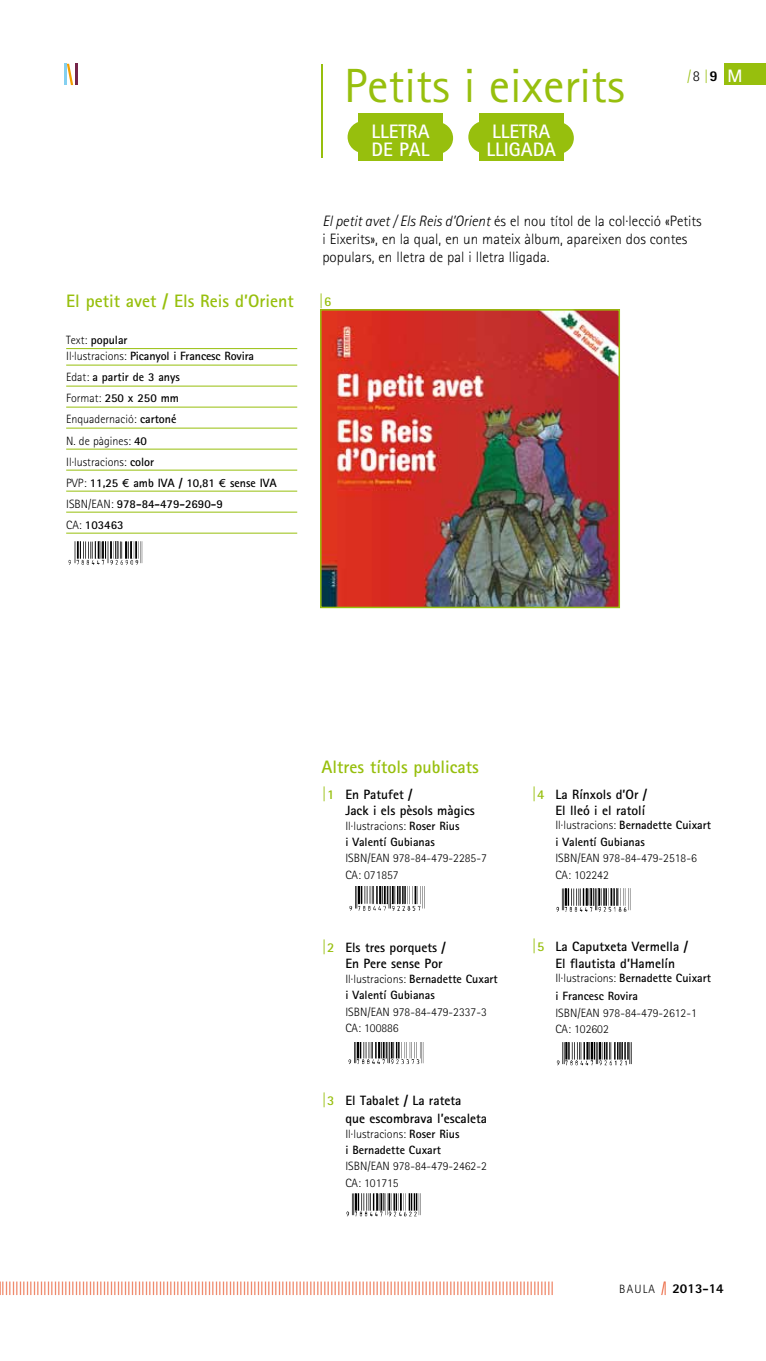
<style>
.page{position:relative;width:766px;height:1361px;background:#fff}
.page>*{position:absolute;margin:0;border:0;box-sizing:border-box;transform-origin:0 0}
.t1{font:48px "Rotis Sans Serif";color:#97bf0d}
.t2{font:700 19.5px/18px "Rotis Sans Serif";color:#fff}
.t3{font:700 18px "Rotis Sans Serif";color:#97bf0d}
.t4{font:300 16.5px "Rotis Sans Serif";color:#97bf0d}
.t5{font:300 15px "Rotis Sans Serif";color:#e64415}
.t6{font:300 15px/18px "Rotis Sans Serif";color:#000}
.t7{font:300 15px "Rotis Sans Serif";color:#97bf0d}
.t8{font:700 13.5px/16.2px "Rotis Sans Serif";color:#000}
.t9{font:800 13.5px "Rotis Sans Serif";color:#000}
.t10{font:700 12px/21px "Rotis Sans Serif";color:#000}
.t11{font:300 12px/16.5px "Rotis Sans Serif";color:#000}
.s1{color:#000}
.s2{font-weight:800;color:#000}
.s3{font-weight:700;font-size:18px;color:#fff}
.s4{font-weight:300}
.s5{font-family:"Euro Sans ITC";font-weight:500}
.s6{font-style:italic}
.s7{font-weight:700;font-size:13.5px}
.s8{font-weight:300;font-size:16.5px;color:#97bf0d}
.s9{color:#97bf0d}
.s10{font-weight:300;font-size:12px}
.s11{font-weight:300;font-size:15px;color:#e64415}
</style>
<div class="page">
<div style="left:724px;top:64px;width:41px;height:21px;background:#97bf0d"></div>
<hr style="left:65px;top:64px;width:2px;height:21px;background:#84d0f0">
<hr style="left:75px;top:64px;width:2px;height:21px;background:#76254a">
<svg style="left:67px;top:64px;width:6px;height:21px"></svg>
<hr style="left:321px;top:64px;width:2px;height:93px;background:#97bf0d">
<hr style="left:66px;top:348px;width:231px;height:1px;background:#97bf0d">
<hr style="left:66px;top:365px;width:231px;height:1px;background:#97bf0d">
<hr style="left:66px;top:386px;width:231px;height:1px;background:#97bf0d">
<hr style="left:66px;top:407px;width:231px;height:1px;background:#97bf0d">
<hr style="left:66px;top:428px;width:231px;height:1px;background:#97bf0d">
<hr style="left:66px;top:449px;width:231px;height:1px;background:#97bf0d">
<hr style="left:66px;top:470px;width:231px;height:1px;background:#97bf0d">
<hr style="left:66px;top:491px;width:231px;height:1px;background:#97bf0d">
<hr style="left:66px;top:512px;width:231px;height:1px;background:#97bf0d">
<hr style="left:66px;top:533px;width:231px;height:1px;background:#97bf0d">
<div style="left:358px;top:113px;width:84px;height:48px;background:#97bf0d"></div>
<div style="left:347px;top:121px;width:34px;height:32px;background:#97bf0d;border-radius:50%"></div>
<div style="left:419px;top:122px;width:34px;height:32px;background:#97bf0d;border-radius:50%"></div>
<div style="left:478px;top:113px;width:85px;height:48px;background:#97bf0d"></div>
<div style="left:468px;top:121px;width:34px;height:32px;background:#97bf0d;border-radius:50%"></div>
<div style="left:540px;top:122px;width:33px;height:32px;background:#97bf0d;border-radius:50%"></div>
<img style="left:556px;top:1042px;width:76px;height:24px">
<img style="left:68px;top:541px;width:75px;height:24px">
<img style="left:346px;top:1193px;width:75px;height:24px">
<img style="left:556px;top:888px;width:75px;height:24px">
<img style="left:348px;top:1042px;width:76px;height:22px">
<img style="left:323px;top:312px;width:294px;height:293px">
<div style="left:320px;top:309px;width:300px;height:299px;border:2px solid #97bf0d"></div>
<img style="left:349px;top:886px;width:76px;height:25px">
<h1 class="t1" style="left:344px;top:57px;width:282px">Petits i eixerits</h1>
<h2 class="t2" style="left:371px;top:122px;width:60px">LLETRA<br>DE PAL</h2>
<h2 class="t2" style="left:486px;top:122px;width:71px">LLETRA<br>LLIGADA</h2>
<p class="t7" style="left:687px;top:67px;width:57px">/<span class="s1">8</span> |<span class="s2">9</span> <span class="s3">M</span></p>
<h3 class="t3" style="left:66px;top:289px;width:229px">El petit avet / Els Reis d’Orient</h3>
<p class="t10" style="left:66px;top:331px;width:189px;line-height:16.5px"><span class="s4">Text:</span> popular<br><span class="s4">Il·lustracions:</span> Picanyol i Francesc Rovira</p>
<p class="t10" style="left:66px;top:367px;width:212px"><span class="s4">Edat:</span> a partir de 3 anys<br><span class="s4">Format:</span> 250 x 250 mm<br><span class="s4">Enquadernació:</span> cartoné<br><span class="s4">N. de pàgines:</span> 40<br><span class="s4">Il·lustracions:</span> color<br><span class="s4">PVP:</span> 11,25 <span class="s5">E</span> amb IVA / 10,81 <span class="s5">E</span> sense IVA<br><span class="s4">ISBN/EAN:</span> 978-84-479-2690-9<br><span class="s4">CA:</span> 103463</p>
<p class="t6" style="left:322px;top:211px;width:381px"><span class="s6">El petit avet / Els Reis d’Orient</span> és el nou títol de la col·lecció «Petits i Eixerits», en la qual, en un mateix àlbum, apareixen dos contes populars, en lletra de pal i lletra lligada.</p>
<h3 class="t4" style="left:318px;top:290px;width:14px">|<span class="s7">6</span></h3>
<h3 class="t3" style="left:321px;top:755px;width:159px">Altres títols publicats</h3>
<p class="t8" style="left:345px;top:786px;width:131px;text-indent:-24px"><span class="s8">|</span><span class="s9">1</span> En Patufet /<br>Jack i els pèsols màgics</p>
<p class="t10" style="left:345px;top:817px;width:116px;line-height:16.2px"><span class="s4">Il·lustracions:</span> Roser Rius i Valentí Gubianas</p>
<p class="t11" style="left:345px;top:850px;width:143px">ISBN/EAN 978-84-479-2285-7<br>CA: 071857</p>
<p class="t8" style="left:321px;top:939px;width:126px;text-align:right"><span class="s8">|</span><span class="s9">2</span> Els tres porquets /<br>En Pere sense Por</p>
<p class="t10" style="left:345px;top:970px;width:154px;line-height:16.2px"><span class="s4">Il·lustracions:</span> Bernadette Cuxart i Valentí Gubianas</p>
<p class="t11" style="left:345px;top:1003px;width:143px">ISBN/EAN 978-84-479-2337-3<br>CA: 100886</p>
<p class="t8" style="left:345px;top:1090px;width:143px;line-height:18.3px;text-indent:-24px"><span class="s8">|</span><span class="s9">3</span> El Tabalet / La rateta<br>que escombrava l’escaleta</p>
<p class="t10" style="left:345px;top:1125px;width:116px;line-height:16.2px"><span class="s4">Il·lustracions:</span> Roser Rius i Bernadette Cuxart</p>
<p class="t11" style="left:345px;top:1158px;width:143px">ISBN/EAN 978-84-479-2462-2<br>CA: 101715</p>
<p class="t8" style="left:531px;top:786px;width:117px;text-align:right"><span class="s8">|</span><span class="s9">4</span> La Rínxols d’Or /<br>El lleó i el ratolí</p>
<p class="t10" style="left:555px;top:817px;width:157px;line-height:16.2px"><span class="s4">Il·lustracions:</span> Bernadette Cuixart i Valentí Gubianas</p>
<p class="t11" style="left:555px;top:850px;width:143px">ISBN/EAN 978-84-479-2518-6<br>CA: 102242</p>
<p class="t8" style="left:555px;top:938px;width:134px;text-indent:-24px"><span class="s8">|</span><span class="s9">5</span> La Caputxeta Vermella /<br>El flautista d’Hamelín</p>
<p class="t10" style="left:555px;top:968px;width:157px;line-height:18.3px"><span class="s4">Il·lustracions:</span> Bernadette Cuixart i Francesc Rovira</p>
<p class="t11" style="left:555px;top:1004px;width:143px">ISBN/EAN 978-84-479-2612-1<br>CA: 102602</p>
<p class="t5" style="left:1px;top:1279px;width:555px">||||||||||||||||||||||||||||||||||||||||||||||||||||||||||||||||||||||||||||||||||||||||||||||||||||||||||||||||||||||||||||||||||||||||||||||||||||||||||||||</p>
<p class="t9" style="left:619px;top:1280px;width:106px"><span class="s10">BAULA</span> <span class="s11">/|</span> 2013-14</p>
</div>
